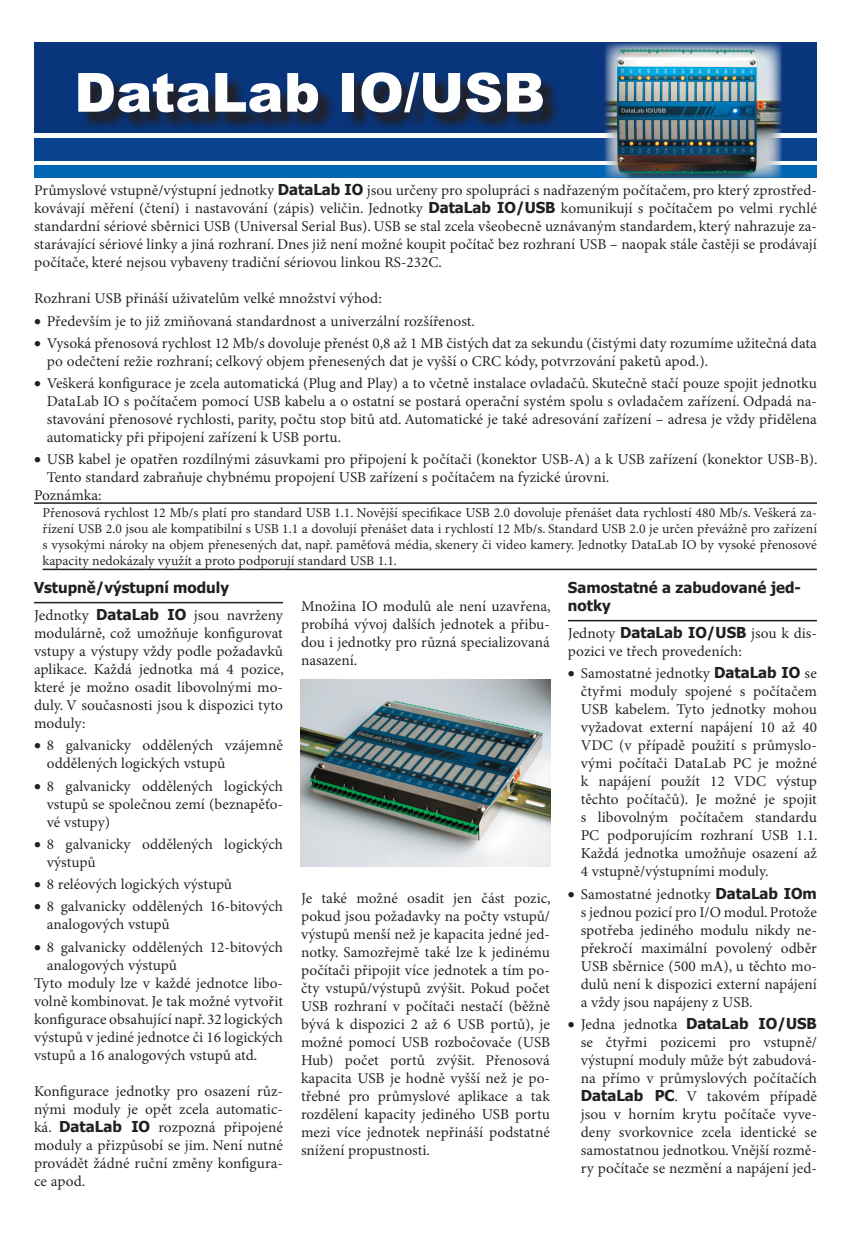
<style>
.page{position:relative;width:851px;height:1234px;background:#fff}
.page>*{position:absolute;margin:0;border:0;box-sizing:border-box;transform-origin:0 0}
.t1{font:900 54px "Arial";color:#fff}
.Základní_bullet{font:15px/18px "Minion Pro";color:#231f20}
.Základní_text{font:15px/18px "Minion Pro";color:#231f20;text-align:justify}
.Podnadpis{font:700 15px/18px "Tahoma";color:#231f20}
.Poznamka{font:13.5px/16.2px "Minion Pro";color:#231f20;text-align:justify}
.s1{font-family:"Tahoma";font-weight:700}
</style>
<div class="page">
<div style="left:34px;top:166px;width:782px;height:12px;background:#0166b3"></div>
<div style="left:34px;top:138px;width:782px;height:23px;background:#09428e"></div>
<div style="left:34px;top:43px;width:782px;height:90px;background:#08357c"></div>
<svg style="left:83px;top:78px;width:475px;height:50px"></svg>
<hr style="left:34px;top:502px;width:782px;height:1px;background:#231f20">
<hr style="left:43px;top:568px;width:773px;height:2px;background:#231f20">
<img style="left:604px;top:43px;width:177px;height:137px">
<hr style="left:34px;top:601px;width:249px;height:2px;background:#231f20">
<hr style="left:568px;top:619px;width:248px;height:2px;background:#231f20">
<img style="left:300px;top:679px;width:250px;height:187px">
<p class="t1" style="left:74px;top:53px;width:472px">DataLab IO/USB</p>
<p class="Základní_text" style="left:34px;top:182px;width:784px">Průmyslové vstupně/výstupní jednotky <span class="s1">DataLab IO</span> jsou určeny pro spolupráci s nadřazeným počítačem, pro který zprostřed&shy;kovávají měření (čtení) i nastavování (zápis) veličin. Jednotky <span class="s1">DataLab IO/USB</span> komunikují s počítačem po velmi rychlé standardní sériové sběrnici USB (Universal Serial Bus). USB se stal zcela všeobecně uznávaným standardem, který nahrazuje za&shy;starávající sériové linky a jiná rozhraní. Dnes již není možné koupit počítač bez rozhraní USB – naopak stále častěji se prodávají počítače, které nejsou vybaveny tradiční sériovou linkou RS-232C.</p>
<p class="Základní_text" style="left:34px;top:290px;width:349px">Rozhraní USB přináší uživatelům velké množství výhod:</p>
<p class="Základní_bullet" style="left:34px;top:312px;width:442px">• Především je to již zmiňovaná standardnost a univerzální rozšířenost.</p>
<p class="Základní_bullet" style="left:47px;top:334px;width:771px;text-indent:-13px">• Vysoká přenosová rychlost 12 Mb/s dovoluje přenést 0,8 až 1 MB čistých dat za sekundu (čistými daty rozumíme užitečná data po odečtení režie rozhraní; celkový objem přenesených dat je vyšší o CRC kódy, potvrzování paketů apod.).</p>
<p class="Základní_bullet" style="left:47px;top:374px;width:771px;text-align:justify;text-indent:-13px">• Veškerá konfigurace je zcela automatická (Plug and Play) a to včetně instalace ovladačů. Skutečně stačí pouze spojit jednotku DataLab IO s počítačem pomocí USB kabelu a o ostatní se postará operační systém spolu s ovladačem zařízení. Odpadá na&shy;stavování přenosové rychlosti, parity, počtu stop bitů atd. Automatické je také adresování zařízení – adresa je vždy přidělena automaticky při připojení zařízení k USB portu.</p>
<p class="Základní_bullet" style="left:47px;top:451px;width:772px;text-indent:-13px">• USB kabel je opatřen rozdílnými zásuvkami pro připojení k počítači (konektor USB-A) a k USB zařízení (konektor USB-B).<br>Tento standard zabraňuje chybnému propojení USB zařízení s počítačem na fyzické úrovni.</p>
<p class="Základní_text" style="left:34px;top:487px;width:69px">Poznámka:</p>
<p class="Poznamka" style="left:43px;top:504px;width:775px">Přenosová rychlost 12 Mb/s platí pro standard USB 1.1. Novější specifikace USB 2.0 dovoluje přenášet data rychlostí 480 Mb/s. Veškerá za&shy;řízení USB 2.0 jsou ale kompatibilní s USB 1.1 a dovolují přenášet data i rychlostí 12 Mb/s. Standard USB 2.0 je určen převážně pro zařízení s vysokými nároky na objem přenesených dat, např. paměťová média, skenery či video kamery. Jednotky DataLab IO by vysoké přenosové kapacity nedokázaly využít a proto podporují standard USB 1.1.</p>
<p class="Podnadpis" style="left:34px;top:577px;width:196px">Vstupně/výstupní moduly</p>
<p class="Základní_text" style="left:34px;top:606px;width:251px">Jednotky <span class="s1">DataLab IO</span> jsou navrženy modulárně, což umožňuje konfigurovat vstupy a výstupy vždy podle požadavků aplikace. Každá jednotka má 4 pozice, které je možno osadit libovolnými mo&shy;duly. V současnosti jsou k dispozici tyto moduly:</p>
<p class="Základní_bullet" style="left:47px;top:736px;width:238px;text-indent:-13px">• 8 galvanicky oddělených vzájemně oddělených logických vstupů</p>
<p class="Základní_bullet" style="left:47px;top:777px;width:238px;text-align:justify;text-indent:-13px">• 8 galvanicky oddělených logických vstupů se společnou zemí (beznapěťo&shy;vé vstupy)</p>
<p class="Základní_bullet" style="left:47px;top:835px;width:238px;text-indent:-13px">• 8 galvanicky oddělených logických výstupů</p>
<p class="Základní_bullet" style="left:34px;top:875px;width:199px">• 8 reléových logických výstupů</p>
<p class="Základní_bullet" style="left:47px;top:897px;width:238px;text-indent:-13px">• 8 galvanicky oddělených 16-bitových analogových vstupů</p>
<p class="Základní_bullet" style="left:47px;top:938px;width:238px;text-indent:-13px">• 8 galvanicky oddělených 12-bitových analogových výstupů</p>
<p class="Základní_text" style="left:34px;top:974px;width:250px">Tyto moduly lze v každé jednotce libo&shy;volně kombinovat. Je tak možné vytvořit konfigurace obsahující např. 32 logických výstupů v jediné jednotce či 16 logických vstupů a 16 analogových vstupů atd.</p>
<p class="Základní_text" style="left:34px;top:1082px;width:250px">Konfigurace jednotky pro osazení růz&shy;nými moduly je opět zcela automatic&shy;ká. <span class="s1">DataLab IO</span> rozpozná připojené moduly a přizpůsobí se jim. Není nutné provádět žádné ruční změny konfigura&shy;ce apod.</p>
<p class="Podnadpis" style="left:568px;top:577px;width:234px">Samostatné a zabudované jed&shy;notky</p>
<p class="Základní_text" style="left:568px;top:624px;width:250px">Jednoty <span class="s1">DataLab IO/USB</span> jsou k dis&shy;pozici ve třech provedeních:</p>
<p class="Základní_bullet" style="left:580px;top:664px;width:238px;text-align:justify;text-indent:-13px">• Samostatné jednotky <span class="s1">DataLab IO</span> se čtyřmi moduly spojené s počítačem USB kabelem. Tyto jednotky mohou vyžadovat externí napájení 10 až 40<br>VDC (v případě použití s průmyslo&shy;vými počítači DataLab PC je možné k napájení použít 12 VDC výstup těchto počítačů). Je možné je spojit s libovolným počítačem standardu PC podporujícím rozhraní USB 1.1.<br>Každá jednotka umožňuje osazení až 4 vstupně/výstupními moduly.</p>
<p class="Základní_bullet" style="left:580px;top:885px;width:238px;text-align:justify;text-indent:-13px">• Samostatné jednotky <span class="s1">DataLab IOm </span>s jednou pozicí pro I/O modul. Protože spotřeba jediného modulu nikdy ne&shy;překročí maximální povolený odběr USB sběrnice (500 mA), u těchto mo&shy;dulů není k dispozici externí napájení a vždy jsou napájeny z USB.</p>
<p class="Základní_bullet" style="left:580px;top:1015px;width:238px;text-align:justify;text-indent:-13px">• Jedna jednotka <span class="s1">DataLab IO/USB </span>se čtyřmi pozicemi pro vstupně/ výstupní moduly může být zabudová&shy;na přímo v průmyslových počítačích <span class="s1">DataLab PC</span>. V takovém případě jsou v horním krytu počítače vyve&shy;deny svorkovnice zcela identické se samostatnou jednotkou. Vnější rozmě&shy;ry počítače se nezmění a napájení jed-</p>
<p class="Základní_text" style="left:301px;top:597px;width:251px">Množina IO modulů ale není uzavřena, probíhá vývoj dalších jednotek a přibu&shy;dou i jednotky pro různá specializovaná nasazení.</p>
<p class="Základní_text" style="left:301px;top:889px;width:251px">Je také možné osadit jen část pozic, pokud jsou požadavky na počty vstupů/ výstupů menší než je kapacita jedné jed&shy;notky. Samozřejmě také lze k jedinému počítači připojit více jednotek a tím po&shy;čty vstupů/výstupů zvýšit. Pokud počet USB rozhraní v počítači nestačí (běžně bývá k dispozici 2 až 6 USB portů), je možné pomocí USB rozbočovače (USB Hub) počet portů zvýšit. Přenosová kapacita USB je hodně vyšší než je po&shy;třebné pro průmyslové aplikace a tak rozdělení kapacity jediného USB portu mezi více jednotek nepřináší podstatné snížení propustnosti.</p>
</div>
